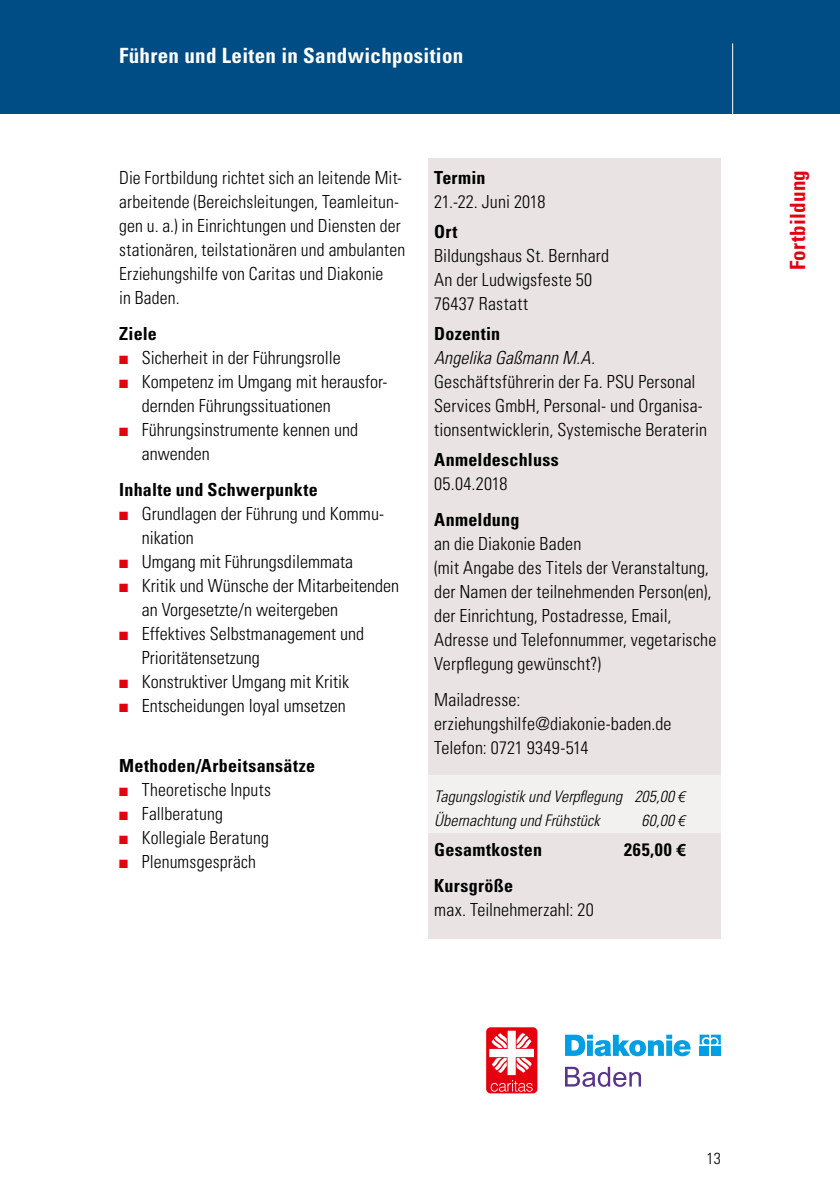
<style>
.page{position:relative;width:840px;height:1191px;background:#fff}
.page>*{position:absolute;margin:0;border:0;box-sizing:border-box;transform-origin:0 0}
.t1{font:700 condensed 21px "Univers";letter-spacing:.015em;color:#fff}
.t2{font:700 condensed 21px "Univers";letter-spacing:.015em;color:#e3000f}
.t3{font:300 condensed 18px/24px "Univers";letter-spacing:.005em;color:#000}
.t4{font:700 condensed 18px "Univers";letter-spacing:.015em;color:#000}
.t5{font:italic 300 condensed 18px "Univers";color:#000}
.t6{font:italic 300 condensed 16px/24px "Univers";letter-spacing:.01em;color:#000}
.t7{font:300 condensed 16px "Univers";color:#000}
.s1{color:#e3000f}
.s2{font-family:"Frutiger Next LT";font-stretch:normal}
</style>
<div class="page">
<div style="left:0;top:0;width:839px;height:113px;background:#004c85"></div>
<svg style="left:565px;top:1034px;width:125px;height:22px"></svg>
<svg style="left:699px;top:1034px;width:21px;height:10px"></svg>
<div style="left:699px;top:1046px;width:10px;height:9px;background:#009ee3"></div>
<div style="left:710px;top:1046px;width:10px;height:9px;background:#009ee3"></div>
<svg style="left:565px;top:1066px;width:75px;height:20px"></svg>
<div style="left:486px;top:1027px;width:51px;height:66px;background:#e3000f;border-radius:4px"></div>
<svg style="left:489px;top:1030px;width:44px;height:61px"></svg>
<div style="left:428px;top:159px;width:292px;height:780px;background:#e9e4e3"></div>
<div style="left:428px;top:775px;width:292px;height:57px;background:#f3f1f0"></div>
<hr style="left:731px;top:43px;width:1px;height:80px;background:#fff">
<p class="t1" style="left:119px;top:43px;width:345px">Führen und Leiten in Sandwichposition</p>
<p class="t3" style="left:119px;top:166px;width:287px">Die Fortbildung richtet sich an leitende Mit&shy;arbeitende (Bereichsleitungen, Teamleitun&shy;gen u. a.) in Einrichtungen und Diensten der stationären, teilstationären und ambulanten Erziehungshilfe von Caritas und Diakonie<br>in Baden.</p>
<p class="t4" style="left:119px;top:323px;width:39px">Ziele</p>
<p class="t3" style="left:119px;top:346px;width:223px"><span class="s1">■</span> Sicherheit in der Führungsrolle</p>
<p class="t3" style="left:142px;top:370px;width:247px;text-indent:-23px"><span class="s1">■</span> Kompetenz im Umgang mit herausfor&shy;dernden Führungssituationen</p>
<p class="t3" style="left:142px;top:418px;width:217px;text-indent:-23px"><span class="s1">■</span> Führungsinstrumente kennen und anwenden</p>
<p class="t4" style="left:119px;top:479px;width:200px">Inhalte und Schwerpunkte</p>
<p class="t3" style="left:142px;top:502px;width:243px;text-indent:-23px"><span class="s1">■</span> Grundlagen der Führung und Kommu&shy;nikation</p>
<p class="t3" style="left:119px;top:550px;width:235px"><span class="s1">■</span> Umgang mit Führungsdilemmata</p>
<p class="t3" style="left:142px;top:574px;width:258px;text-indent:-23px"><span class="s1">■</span> Kritik und Wünsche der Mitarbeitenden an Vorgesetzte/n weitergeben</p>
<p class="t3" style="left:142px;top:622px;width:223px;text-indent:-23px"><span class="s1">■</span> Effektives Selbstmanagement und<br>Prioritätensetzung</p>
<p class="t3" style="left:119px;top:670px;width:231px"><span class="s1">■</span> Konstruktiver Umgang mit Kritik</p>
<p class="t3" style="left:119px;top:694px;width:228px"><span class="s1">■</span> Entscheidungen loyal umsetzen</p>
<p class="t4" style="left:119px;top:755px;width:197px">Methoden/Arbeitsansätze</p>
<p class="t3" style="left:119px;top:778px;width:153px"><span class="s1">■</span> Theoretische Inputs</p>
<p class="t3" style="left:119px;top:802px;width:105px"><span class="s1">■</span> Fallberatung</p>
<p class="t3" style="left:119px;top:826px;width:151px"><span class="s1">■</span> Kollegiale Beratung</p>
<p class="t3" style="left:119px;top:850px;width:138px"><span class="s1">■</span> Plenumsgespräch</p>
<p class="t4" style="left:434px;top:167px;width:53px">Termin</p>
<p class="t3" style="left:434px;top:189px;width:113px">21.-22. Juni 2018</p>
<p class="t4" style="left:434px;top:221px;width:25px">Ort</p>
<p class="t3" style="left:434px;top:243px;width:176px">Bildungshaus St. Bernhard<br>An der Ludwigsfeste 50<br>76437 Rastatt</p>
<p class="t4" style="left:434px;top:323px;width:67px">Dozentin</p>
<p class="t5" style="left:434px;top:347px;width:162px">Angelika Gaßmann M.A.</p>
<p class="t3" style="left:434px;top:369px;width:274px">Geschäftsführerin der Fa. PSU Personal<br>Services GmbH, Personal- und Organisa&shy;tionsentwicklerin, Systemische Beraterin</p>
<p class="t4" style="left:434px;top:449px;width:126px">Anmeldeschluss</p>
<p class="t3" style="left:434px;top:471px;width:75px">05.04.2018</p>
<p class="t4" style="left:434px;top:509px;width:87px">Anmeldung</p>
<p class="t3" style="left:434px;top:531px;width:283px">an die Diakonie Baden<br>(mit Angabe des Titels der Veranstaltung, der Namen der teilnehmenden Person(en), der Einrichtung, Postadresse, Email, Adresse und Telefonnummer, vegetarische Verpflegung gewünscht?)</p>
<p class="t3" style="left:434px;top:687px;width:239px">Mailadresse: erziehungshilfe@diakonie-baden.de<br>Telefon: 0721 9349-514</p>
<p class="t6" style="left:434px;top:784px;width:253px">Tagungslogistik und Verpflegung 205,00 <span class="s2">€<br></span>Übernachtung und Frühstück</p>
<p class="t6" style="left:641px;top:808px;width:46px">60,00 <span class="s2">€</span></p>
<p class="t4" style="left:434px;top:839px;width:109px">Gesamtkosten</p>
<p class="t4" style="left:623px;top:839px;width:64px">265,00 <span class="s2">€</span></p>
<p class="t4" style="left:434px;top:875px;width:80px">Kursgröße</p>
<p class="t3" style="left:434px;top:897px;width:161px">max. Teilnehmerzahl: 20</p>
<p class="t2" style="left:784px;top:270px;width:101px;rotate:-90deg">Fortbildung</p>
<p class="t7" style="left:706px;top:1148px;width:16px">13</p>
</div>
